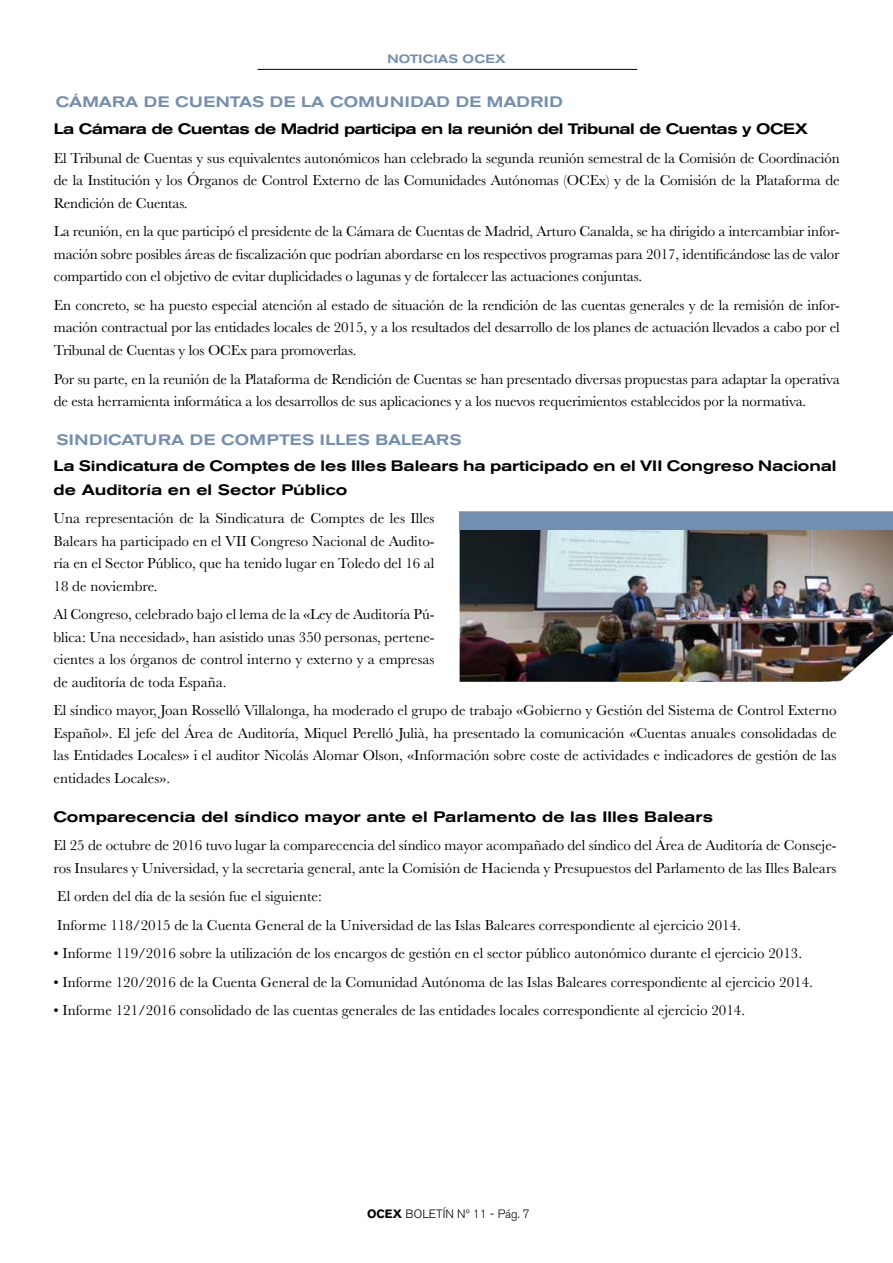
<style>
.page{position:relative;width:893px;height:1263px;background:#fff}
.page>*{position:absolute;margin:0;border:0;box-sizing:border-box;transform-origin:0 0}
.t1{font:15px/22.5px "Baskerville";color:#000;text-align:justify}
.t2{font:500 expanded 15px/24.2px "Akzidenz Grotesk BE";letter-spacing:-.01em;color:#000}
.t3{font:500 expanded 15px "Akzidenz Grotesk BE";letter-spacing:-.04em;color:#000}
.t4{font:500 expanded 15px "Akzidenz Grotesk BE";letter-spacing:.02em;color:#728eb0}
.t5{font:300 12px "Akzidenz Grotesk BE";color:#000}
.t6{font:500 expanded 12px "Akzidenz Grotesk BE";letter-spacing:.02em;color:#728eb0}
.s1{font-weight:700}
</style>
<div class="page">
<hr style="left:257px;top:69px;width:380px;height:1px;background:#000">
<img style="left:460px;top:530px;width:433px;height:152px">
<div style="left:459px;top:511px;width:434px;height:19px;background:#728eb0"></div>
<p class="t6" style="left:387px;top:52px;width:120px">NOTICIAS OCEX</p>
<p class="t4" style="left:56px;top:93px;width:509px">CÁMARA DE CUENTAS DE LA COMUNIDAD DE MADRID</p>
<p class="t3" style="left:54px;top:121px;width:756px">La Cámara de Cuentas de Madrid participa en la reunión del Tribunal de Cuentas y OCEX</p>
<p class="t1" style="left:54px;top:147px;width:787px">El Tribunal de Cuentas y sus equivalentes autonómicos han celebrado la segunda reunión semestral de la Comisión de Coordinación de la Institución y los Órganos de Control Externo de las Comunidades Autónomas (OCEx) y de la Comisión de la Plataforma de Rendición de Cuentas.</p>
<p class="t1" style="left:54px;top:221px;width:787px">La reunión, en la que participó el presidente de la Cámara de Cuentas de Madrid, Arturo Canalda, se ha dirigido a intercambiar infor&shy;mación sobre posibles áreas de fiscalización que podrían abordarse en los respectivos programas para 2017, identificándose las de valor compartido con el objetivo de evitar duplicidades o lagunas y de fortalecer las actuaciones conjuntas.</p>
<p class="t1" style="left:54px;top:294px;width:787px">En concreto, se ha puesto especial atención al estado de situación de la rendición de las cuentas generales y de la remisión de infor&shy;mación contractual por las entidades locales de 2015, y a los resultados del desarrollo de los planes de actuación llevados a cabo por el Tribunal de Cuentas y los OCEx para promoverlas.</p>
<p class="t1" style="left:54px;top:368px;width:787px">Por su parte, en la reunión de la Plataforma de Rendición de Cuentas se han presentado diversas propuestas para adaptar la operativa de esta herramienta informática a los desarrollos de sus aplicaciones y a los nuevos requerimientos establecidos por la normativa.</p>
<p class="t4" style="left:56px;top:431px;width:407px">SINDICATURA DE COMPTES ILLES BALEARS</p>
<p class="t2" style="left:54px;top:453px;width:785px">La Sindicatura de Comptes de les Illes Balears ha participado en el VII Congreso Nacional de Auditoría en el Sector Público</p>
<p class="t1" style="left:54px;top:507px;width:383px">Una representación de la Sindicatura de Comptes de les Illes Balears ha participado en el VII Congreso Nacional de Audito&shy;ría en el Sector Público, que ha tenido lugar en Toledo del 16 al 18 de noviembre.</p>
<p class="t1" style="left:54px;top:603px;width:383px">Al Congreso, celebrado bajo el lema de la «Ley de Auditoría Pú&shy;blica: Una necesidad», han asistido unas 350 personas, pertene&shy;cientes a los órganos de control interno y externo y a empresas de auditoría de toda España.</p>
<p class="t1" style="left:54px;top:699px;width:785px">El síndico mayor, Joan Rosselló Villalonga, ha moderado el grupo de trabajo «Gobierno y Gestión del Sistema de Control Externo Español». El jefe del Área de Auditoría, Miquel Perelló Julià, ha presentado la comunicación «Cuentas anuales consolidadas de las Entidades Locales» i el auditor Nicolás Alomar Olson, «Información sobre coste de actividades e indicadores de gestión de las entidades Locales».</p>
<p class="t2" style="left:54px;top:805px;width:661px">Comparecencia del síndico mayor ante el Parlamento de las Illes Balears</p>
<p class="t1" style="left:54px;top:834px;width:785px">El 25 de octubre de 2016 tuvo lugar la comparecencia del síndico mayor acompañado del síndico del Área de Auditoría de Conseje&shy;ros Insulares y Universidad, y la secretaria general, ante la Comisión de Hacienda y Presupuestos del Parlamento de las Illes Balears</p>
<p class="t1" style="left:57px;top:882px;width:685px;line-height:28.5px">El orden del día de la sesión fue el siguiente:<br>Informe 118/2015 de la Cuenta General de la Universidad de las Islas Baleares correspondiente al ejercicio 2014.</p>
<p class="t1" style="left:54px;top:942px;width:750px">• Informe 119/2016 sobre la utilización de los encargos de gestión en el sector público autonómico durante el ejercicio 2013.</p>
<p class="t1" style="left:54px;top:971px;width:761px">• Informe 120/2016 de la Cuenta General de la Comunidad Autónoma de las Islas Baleares correspondiente al ejercicio 2014.</p>
<p class="t1" style="left:54px;top:999px;width:693px">• Informe 121/2016 consolidado de las cuentas generales de las entidades locales correspondiente al ejercicio 2014.</p>
<p class="t5" style="left:367px;top:1207px;width:164px"><span class="s1">OCEX</span> BOLETÍN Nº 11 - Pág. 7</p>
</div>
